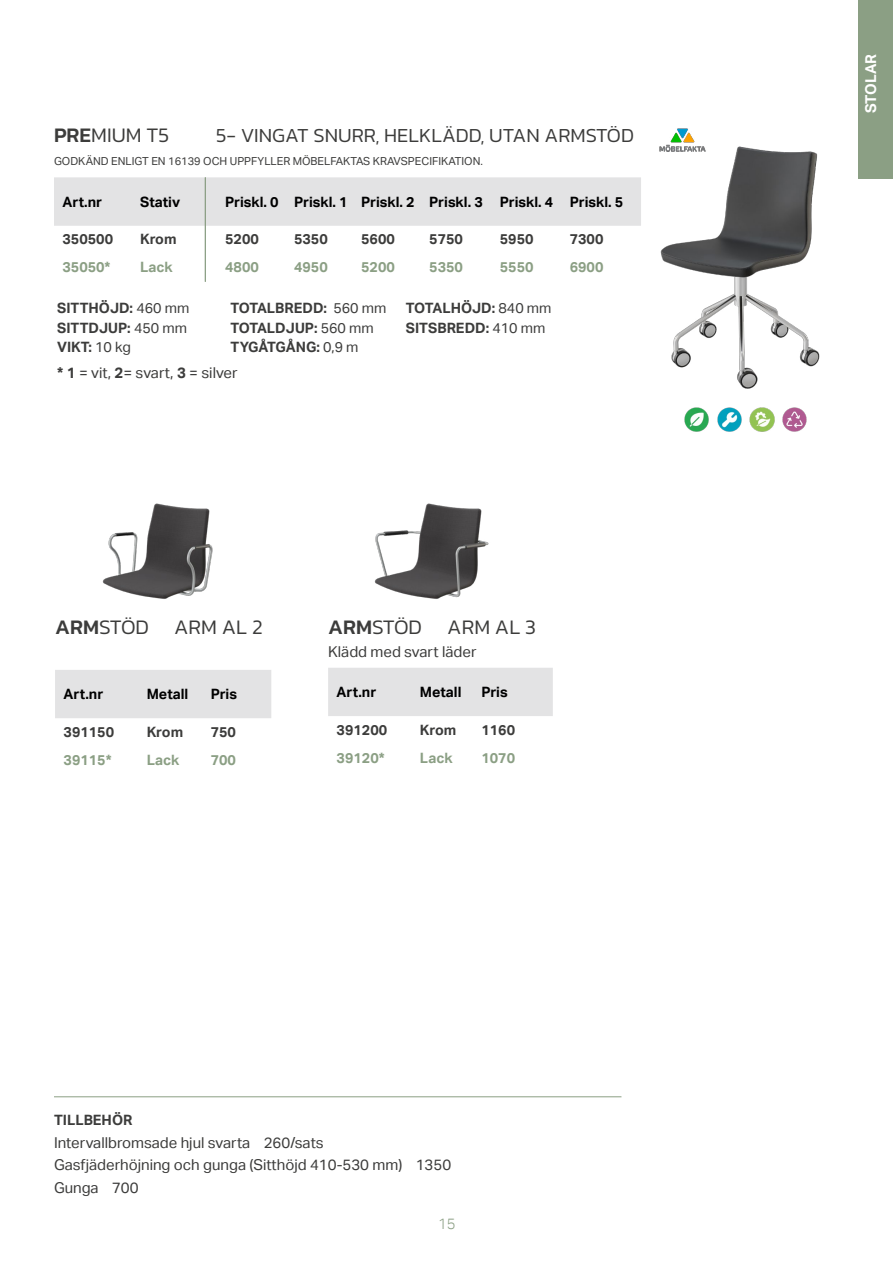
<style>
.page{position:relative;width:893px;height:1263px;background:#fff}
.page>*{position:absolute;margin:0;border:0;box-sizing:border-box;transform-origin:0 0}
.t1{font:300 21px "Kanit";color:#3c3c3b}
.t2{font:300 20.25px "Kanit";color:#3c3c3b}
.t3{font:15px/22.5px "Aktiv Grotesk";color:#3c3c3b}
.t4{font:700 15px "Aktiv Grotesk";color:#fff}
.t5{font:300 15px "Aktiv Grotesk";color:#8b9f84}
.t6{font:700 14.25px "Aktiv Grotesk";color:#3c3c3b}
.t7{font:700 14.25px "Aktiv Grotesk";color:#000}
.t8{font:700 14.25px "Aktiv Grotesk";color:#8b9f84}
.t9{font:11.1px "Aktiv Grotesk";color:#3c3c3b}
.s1{font-weight:500}
.s2{font-weight:400}
.s3{font-weight:700}
</style>
<div class="page">
<div style="left:54px;top:177px;width:568px;height:49px;background:#e3e3e4"></div>
<img style="left:674px;top:128px;width:17px;height:7px">
<img style="left:684px;top:407px;width:25px;height:25px">
<img style="left:717px;top:407px;width:25px;height:25px">
<img style="left:749px;top:407px;width:26px;height:25px">
<img style="left:782px;top:407px;width:25px;height:25px">
<div style="left:859px;top:0;width:34px;height:179px;background:#8b9f84"></div>
<hr style="left:205px;top:177px;width:1px;height:105px;background:#8b9f84">
<img style="left:622px;top:135px;width:237px;height:254px">
<hr style="left:54px;top:1096px;width:567px;height:1px;background:#8b9f84">
<div style="left:55px;top:670px;width:216px;height:48px;background:#e3e3e4"></div>
<div style="left:328px;top:668px;width:225px;height:48px;background:#e3e3e4"></div>
<img style="left:102px;top:503px;width:111px;height:96px">
<img style="left:374px;top:503px;width:115px;height:96px">
<h1 class="t1" style="left:54px;top:121px;width:117px"><span class="s1">PRE</span>MIUM T5</h1>
<h2 class="t2" style="left:216px;top:121px;width:419px">5- VINGAT SNURR, HELKLÄDD, UTAN ARMSTÖD</h2>
<p class="t9" style="left:54px;top:154px;width:430px">GODKÄND ENLIGT EN 16139 OCH UPPFYLLER MÖBELFAKTAS KRAVSPECIFIKATION.</p>
<p class="t7" style="left:63px;top:193px;width:41px">Art.nr</p>
<p class="t7" style="left:140px;top:193px;width:41px">Stativ</p>
<p class="t7" style="left:225px;top:193px;width:400px">Priskl. 0 Priskl. 1 Priskl. 2 Priskl. 3 Priskl. 4 Priskl. 5</p>
<p class="t6" style="left:62px;top:231px;width:52px">350500</p>
<p class="t6" style="left:140px;top:231px;width:38px">Krom</p>
<p class="t6" style="left:225px;top:231px;width:35px">5200</p>
<p class="t6" style="left:294px;top:231px;width:35px">5350</p>
<p class="t6" style="left:361px;top:231px;width:35px">5600</p>
<p class="t6" style="left:429px;top:231px;width:35px">5750</p>
<p class="t6" style="left:500px;top:231px;width:35px">5950</p>
<p class="t6" style="left:570px;top:231px;width:35px">7300</p>
<p class="t8" style="left:62px;top:259px;width:50px">35050*</p>
<p class="t8" style="left:140px;top:259px;width:34px">Lack</p>
<p class="t8" style="left:225px;top:259px;width:35px">4800</p>
<p class="t8" style="left:294px;top:259px;width:35px">4950</p>
<p class="t8" style="left:361px;top:259px;width:35px">5200</p>
<p class="t8" style="left:429px;top:259px;width:35px">5350</p>
<p class="t8" style="left:500px;top:259px;width:35px">5550</p>
<p class="t8" style="left:570px;top:259px;width:35px">6900</p>
<p class="t6" style="left:57px;top:300px;width:134px">SITTHÖJD: <span class="s2">460 mm</span></p>
<p class="t6" style="left:230px;top:300px;width:158px">TOTALBREDD: <span class="s2">560 mm</span></p>
<p class="t6" style="left:406px;top:300px;width:147px">TOTALHÖJD: <span class="s2">840 mm</span></p>
<p class="t6" style="left:57px;top:319px;width:131px">SITTDJUP: <span class="s2">450 mm</span></p>
<p class="t6" style="left:230px;top:319px;width:145px">TOTALDJUP: <span class="s2">560 mm</span></p>
<p class="t6" style="left:406px;top:319px;width:141px">SITSBREDD: <span class="s2">410 mm</span></p>
<p class="t6" style="left:57px;top:339px;width:75px">VIKT: <span class="s2">10 kg</span></p>
<p class="t6" style="left:230px;top:339px;width:130px">TYGÅTGÅNG: <span class="s2">0,9 m</span></p>
<p class="t3" style="left:57px;top:361px;width:182px"><span class="s3">* 1</span> = vit, <span class="s3">2</span>= svart, <span class="s3">3</span> = silver</p>
<h1 class="t1" style="left:55px;top:613px;width:209px"><span class="s1">ARM</span>STÖD ARM AL 2</h1>
<p class="t7" style="left:64px;top:686px;width:41px">Art.nr</p>
<p class="t7" style="left:147px;top:686px;width:43px">Metall</p>
<p class="t7" style="left:211px;top:686px;width:28px">Pris</p>
<p class="t6" style="left:64px;top:724px;width:52px">391150</p>
<p class="t6" style="left:147px;top:724px;width:38px">Krom</p>
<p class="t6" style="left:211px;top:724px;width:27px">750</p>
<p class="t8" style="left:64px;top:751px;width:50px">39115*</p>
<p class="t8" style="left:147px;top:751px;width:34px">Lack</p>
<p class="t8" style="left:211px;top:751px;width:27px">700</p>
<h1 class="t1" style="left:328px;top:613px;width:209px"><span class="s1">ARM</span>STÖD ARM AL 3</h1>
<p class="t3" style="left:328px;top:641px;width:150px">Klädd med svart läder</p>
<p class="t7" style="left:337px;top:684px;width:41px">Art.nr</p>
<p class="t7" style="left:420px;top:684px;width:43px">Metall</p>
<p class="t7" style="left:481px;top:684px;width:28px">Pris</p>
<p class="t6" style="left:337px;top:721px;width:52px">391200</p>
<p class="t6" style="left:420px;top:721px;width:38px">Krom</p>
<p class="t6" style="left:481px;top:721px;width:35px">1160</p>
<p class="t8" style="left:337px;top:749px;width:50px">39120*</p>
<p class="t8" style="left:420px;top:749px;width:34px">Lack</p>
<p class="t8" style="left:481px;top:749px;width:35px">1070</p>
<p class="t6" style="left:54px;top:1112px;width:80px">TILLBEHÖR</p>
<p class="t3" style="left:54px;top:1131px;width:399px">Intervallbromsade hjul svarta 260/sats<br>Gasfjäderhöjning och gunga (Sitthöjd 410-530 mm) 1350<br>Gunga 700</p>
<p class="t5" style="left:438px;top:1215px;width:19px">15</p>
<p class="t4" style="left:862px;top:113px;width:61px;rotate:-90deg">STOLAR</p>
</div>
